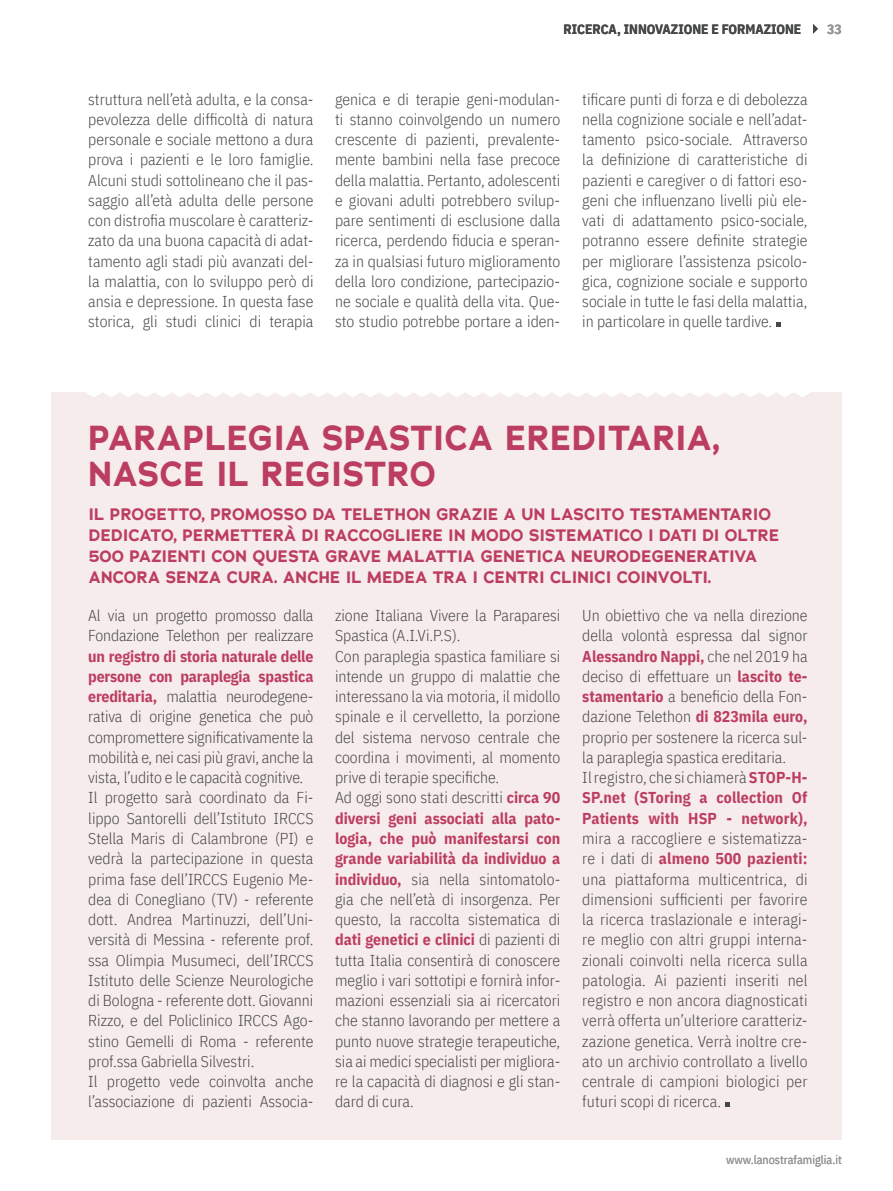
<style>
.page{position:relative;width:893px;height:1191px;background:#fff}
.page>*{position:absolute;margin:0;border:0;box-sizing:border-box;transform-origin:0 0}
.t1{font:700 34.5px "Adrianna";letter-spacing:.025em;color:#bc3d62}
.t2{font:700 16.5px/21px "Adrianna";letter-spacing:.015em;color:#bc3d62}
.t3{font:300 15.75px/20.2px "IBM Plex Sans Cond";color:#464748;text-align:justify}
.t4{font:700 13.5px "IBM Plex Sans Cond";color:#464748}
.t5{font:700 13.5px "IBM Plex Sans Cond";color:#939598}
.t6{font:12px "IBM Plex Sans Cond";color:#939598}
.s1{font-weight:700;color:#bc3d62}
</style>
<div class="page">
<svg style="left:776px;top:322px;width:5px;height:5px"></svg>
<svg style="left:813px;top:24px;width:5px;height:10px"></svg>
<div style="left:51px;top:392px;width:791px;height:748px;background:#f7ecec"></div>
<svg style="left:86px;top:392px;width:724px;height:5px"></svg>
<svg style="left:725px;top:1102px;width:5px;height:5px"></svg>
<p class="t4" style="left:564px;top:18px;width:239px">RICERCA, INNOVAZIONE E FORMAZIONE</p>
<p class="t5" style="left:827px;top:18px;width:16px">33</p>
<p class="t3" style="left:88px;top:88px;width:227px">struttura nell’età adulta, e la consa&shy;pevolezza delle difficoltà di natura personale e sociale mettono a dura prova i pazienti e le loro famiglie.<br>Alcuni studi sottolineano che il pas&shy;saggio all’età adulta delle persone con distrofia muscolare è caratteriz&shy;zato da una buona capacità di adat&shy;tamento agli stadi più avanzati del&shy;la malattia, con lo sviluppo però di ansia e depressione. In questa fase storica, gli studi clinici di terapia</p>
<p class="t3" style="left:335px;top:88px;width:227px">genica e di terapie geni-modulan&shy;ti stanno coinvolgendo un numero crescente di pazienti, prevalente&shy;mente bambini nella fase precoce della malattia. Pertanto, adolescenti e giovani adulti potrebbero svilup&shy;pare sentimenti di esclusione dalla ricerca, perdendo fiducia e speran&shy;za in qualsiasi futuro miglioramento della loro condizione, partecipazio&shy;ne sociale e qualità della vita. Que&shy;sto studio potrebbe portare a iden-</p>
<p class="t3" style="left:582px;top:88px;width:227px">tificare punti di forza e di debolezza nella cognizione sociale e nell’adat&shy;tamento psico-sociale. Attraverso la definizione di caratteristiche di pazienti e caregiver o di fattori eso&shy;geni che influenzano livelli più ele&shy;vati di adattamento psico-sociale, potranno essere definite strategie per migliorare l’assistenza psicolo&shy;gica, cognizione sociale e supporto sociale in tutte le fasi della malattia, in particolare in quelle tardive.</p>
<p class="t1" style="left:88px;top:415px;width:633px">PARAPLEGIA SPASTICA EREDITARIA,</p>
<p class="t1" style="left:88px;top:451px;width:349px">NASCE IL REGISTRO</p>
<p class="t2" style="left:89px;top:504px;width:692px">IL PROGETTO, PROMOSSO DA TELETHON GRAZIE A UN LASCITO TESTAMENTARIO DEDICATO, PERMETTERÀ DI RACCOGLIERE IN MODO SISTEMATICO I DATI DI OLTRE 500 PAZIENTI CON QUESTA GRAVE MALATTIA GENETICA NEURODEGENERATIVA ANCORA SENZA CURA. ANCHE IL MEDEA TRA I CENTRI CLINICI COINVOLTI.</p>
<p class="t3" style="left:88px;top:604px;width:227px">Al via un progetto promosso dalla Fondazione Telethon per realizzare <span class="s1">un registro di storia naturale delle persone con paraplegia spastica ereditaria,</span> malattia neurodegene&shy;rativa di origine genetica che può compromettere significativamente la mobilità e, nei casi più gravi, anche la vista, l’udito e le capacità cognitive.</p>
<p class="t3" style="left:88px;top:786px;width:227px">Il progetto sarà coordinato da Fi&shy;lippo Santorelli dell’Istituto IRCCS Stella Maris di Calambrone (PI) e vedrà la partecipazione in questa prima fase dell’IRCCS Eugenio Me&shy;dea di Conegliano (TV) - referente dott. Andrea Martinuzzi, dell’Uni&shy;versità di Messina - referente prof. ssa Olimpia Musumeci, dell’IRCCS Istituto delle Scienze Neurologiche di Bologna - referente dott. Giovanni Rizzo, e del Policlinico IRCCS Ago&shy;stino Gemelli di Roma - referente prof.ssa Gabriella Silvestri.</p>
<p class="t3" style="left:88px;top:1070px;width:227px">Il progetto vede coinvolta anche l’associazione di pazienti Associa-</p>
<p class="t3" style="left:335px;top:604px;width:227px">zione Italiana Vivere la Paraparesi<br>Spastica (A.I.Vi.P.S).</p>
<p class="t3" style="left:335px;top:644px;width:227px">Con paraplegia spastica familiare si intende un gruppo di malattie che interessano la via motoria, il midollo spinale e il cervelletto, la porzione del sistema nervoso centrale che coordina i movimenti, al momento prive di terapie specifiche.</p>
<p class="t3" style="left:335px;top:786px;width:227px">Ad oggi sono stati descritti <span class="s1">circa 90 diversi geni associati alla pato&shy;logia, che può manifestarsi con grande variabilità da individuo a individuo,</span> sia nella sintomatolo&shy;gia che nell’età di insorgenza. Per questo, la raccolta sistematica di <span class="s1">dati genetici e clinici</span> di pazienti di tutta Italia consentirà di conoscere meglio i vari sottotipi e fornirà infor&shy;mazioni essenziali sia ai ricercatori che stanno lavorando per mettere a punto nuove strategie terapeutiche, sia ai medici specialisti per migliora&shy;re la capacità di diagnosi e gli stan&shy;dard di cura.</p>
<p class="t3" style="left:582px;top:604px;width:227px">Un obiettivo che va nella direzione della volontà espressa dal signor <span class="s1">Alessandro Nappi,</span> che nel 2019 ha deciso di effettuare un <span class="s1">lascito te&shy;stamentario</span> a beneficio della Fon&shy;dazione Telethon <span class="s1">di 823mila euro, </span>proprio per sostenere la ricerca sul&shy;la paraplegia spastica ereditaria.</p>
<p class="t3" style="left:582px;top:766px;width:227px">Il registro, che si chiamerà <span class="s1">STOP-H-SP.net (SToring a collection Of Patients with HSP - network), </span>mira a raccogliere e sistematizza&shy;re i dati di <span class="s1">almeno 500 pazienti: </span>una piattaforma multicentrica, di dimensioni sufficienti per favorire la ricerca traslazionale e interagi&shy;re meglio con altri gruppi interna&shy;zionali coinvolti nella ricerca sulla patologia. Ai pazienti inseriti nel registro e non ancora diagnosticati verrà offerta un’ulteriore caratteriz&shy;zazione genetica. Verrà inoltre cre&shy;ato un archivio controllato a livello centrale di campioni biologici per futuri scopi di ricerca.</p>
<p class="t6" style="left:726px;top:1150px;width:117px">www.lanostrafamiglia.it</p>
</div>
